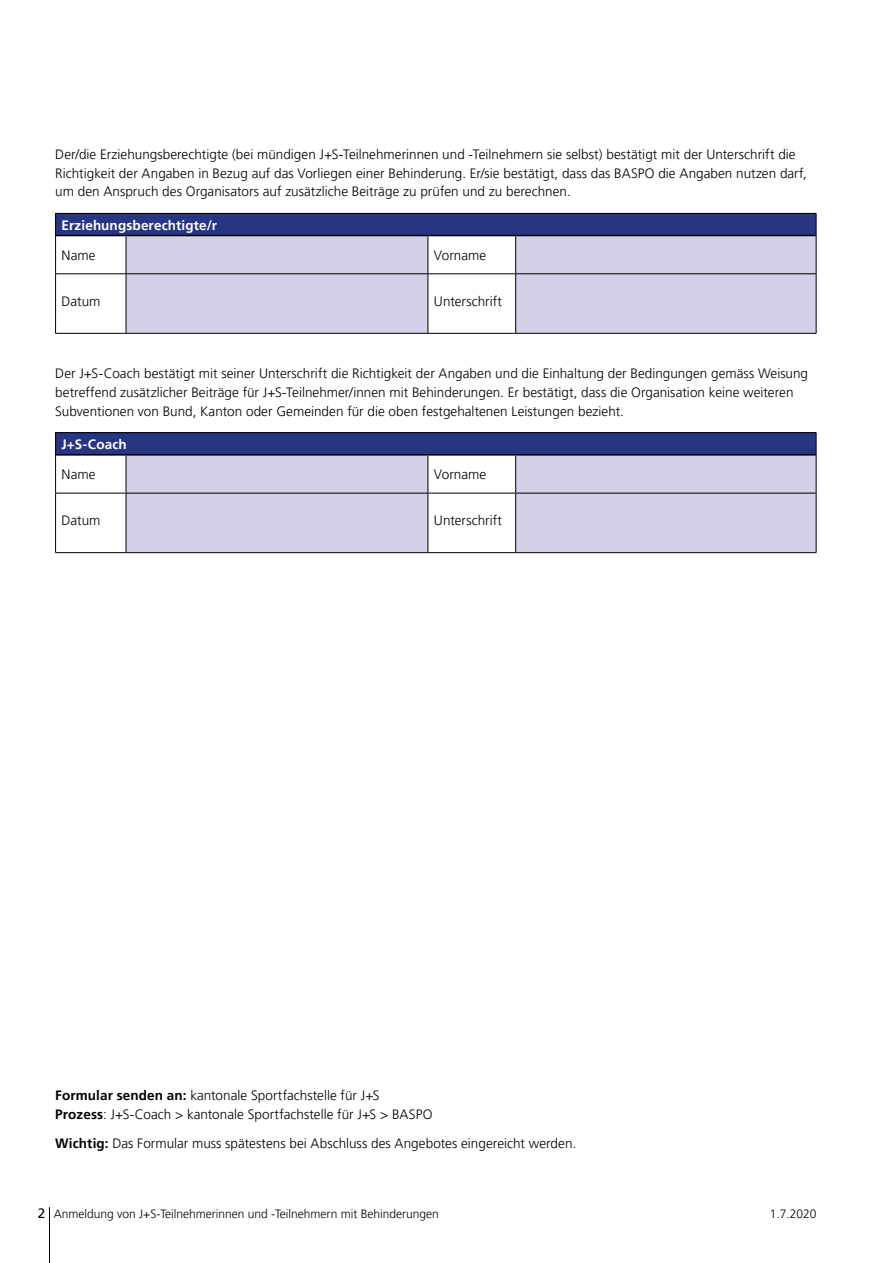
<style>
.page{position:relative;width:893px;height:1263px;background:#fff}
.page>*{position:absolute;margin:0;border:0;box-sizing:border-box;transform-origin:0 0}
.p_Gundtext{font:300 13.5px/18.8px "Frutiger LT Pro";letter-spacing:.005em;color:#000}
.p_Gundtext-2{font:700 13.5px "Frutiger LT Pro";letter-spacing:.01em;color:#fff}
.t1{font:300 12px "Frutiger LT Pro";color:#000}
.s1{font-weight:700}
.s2{font-weight:400;font-size:13.5px}
</style>
<div class="page">
<hr style="left:49px;top:1207px;width:1px;height:56px;background:#000">
<div style="left:56px;top:213px;width:760px;height:22px;background:#283583"></div>
<svg style="left:127px;top:236px;width:689px;height:97px;background:#d6d3e7"></svg>
<hr style="left:55px;top:213px;width:71px;height:1px;background:#000">
<svg style="left:55px;top:214px;width:1px;height:21px"></svg>
<hr style="left:126px;top:213px;width:302px;height:1px;background:#000">
<hr style="left:428px;top:213px;width:88px;height:1px;background:#000">
<hr style="left:516px;top:213px;width:300px;height:1px;background:#000">
<svg style="left:816px;top:214px;width:1px;height:21px"></svg>
<hr style="left:55px;top:235px;width:1px;height:38px;background:#000">
<hr style="left:126px;top:236px;width:1px;height:37px;background:#000">
<hr style="left:428px;top:236px;width:1px;height:37px;background:#000">
<hr style="left:515px;top:236px;width:1px;height:37px;background:#000">
<hr style="left:816px;top:235px;width:1px;height:38px;background:#000">
<hr style="left:55px;top:273px;width:71px;height:1px;background:#000">
<hr style="left:55px;top:274px;width:1px;height:59px;background:#000">
<hr style="left:126px;top:273px;width:302px;height:1px;background:#000">
<hr style="left:126px;top:274px;width:1px;height:59px;background:#000">
<hr style="left:428px;top:273px;width:88px;height:1px;background:#000">
<hr style="left:428px;top:274px;width:1px;height:59px;background:#000">
<hr style="left:516px;top:273px;width:300px;height:1px;background:#000">
<hr style="left:515px;top:274px;width:1px;height:59px;background:#000">
<hr style="left:816px;top:274px;width:1px;height:59px;background:#000">
<hr style="left:55px;top:333px;width:71px;height:1px;background:#000">
<hr style="left:126px;top:333px;width:302px;height:1px;background:#000">
<hr style="left:428px;top:333px;width:88px;height:1px;background:#000">
<hr style="left:516px;top:333px;width:300px;height:1px;background:#000">
<hr style="left:56px;top:235px;width:70px;height:1px;background:#000">
<hr style="left:126px;top:235px;width:302px;height:1px;background:#000">
<hr style="left:428px;top:235px;width:88px;height:1px;background:#000">
<hr style="left:516px;top:235px;width:300px;height:1px;background:#000">
<div style="left:56px;top:433px;width:760px;height:22px;background:#283583"></div>
<svg style="left:127px;top:456px;width:689px;height:96px;background:#d7d4e8"></svg>
<hr style="left:55px;top:432px;width:71px;height:1px;background:#000">
<svg style="left:55px;top:433px;width:1px;height:22px"></svg>
<hr style="left:126px;top:432px;width:302px;height:1px;background:#000">
<hr style="left:428px;top:432px;width:88px;height:1px;background:#000">
<hr style="left:516px;top:432px;width:300px;height:1px;background:#000">
<svg style="left:816px;top:433px;width:1px;height:22px"></svg>
<hr style="left:55px;top:455px;width:1px;height:38px;background:#000">
<hr style="left:126px;top:456px;width:1px;height:37px;background:#000">
<hr style="left:428px;top:456px;width:1px;height:37px;background:#000">
<hr style="left:515px;top:456px;width:1px;height:37px;background:#000">
<hr style="left:816px;top:455px;width:1px;height:38px;background:#000">
<hr style="left:55px;top:493px;width:71px;height:1px;background:#000">
<hr style="left:55px;top:493px;width:1px;height:59px;background:#000">
<hr style="left:126px;top:493px;width:302px;height:1px;background:#000">
<hr style="left:126px;top:493px;width:1px;height:59px;background:#000">
<hr style="left:428px;top:493px;width:88px;height:1px;background:#000">
<hr style="left:428px;top:493px;width:1px;height:59px;background:#000">
<hr style="left:516px;top:493px;width:300px;height:1px;background:#000">
<hr style="left:515px;top:493px;width:1px;height:59px;background:#000">
<hr style="left:816px;top:493px;width:1px;height:59px;background:#000">
<hr style="left:55px;top:552px;width:71px;height:1px;background:#000">
<hr style="left:126px;top:552px;width:302px;height:1px;background:#000">
<hr style="left:428px;top:552px;width:88px;height:1px;background:#000">
<hr style="left:516px;top:552px;width:300px;height:1px;background:#000">
<hr style="left:56px;top:454px;width:70px;height:2px;background:#000">
<hr style="left:126px;top:454px;width:302px;height:2px;background:#000">
<hr style="left:428px;top:454px;width:88px;height:2px;background:#000">
<hr style="left:516px;top:454px;width:300px;height:2px;background:#000">
<p class="p_Gundtext" style="left:55px;top:145px;width:753px">Der/die Erziehungsberechtigte (bei mündigen J+S-Teilnehmerinnen und -Teilnehmern sie selbst) bestätigt mit der Unterschrift die<br>Richtigkeit der Angaben in Bezug auf das Vorliegen einer Behinderung. Er/sie bestätigt, dass das BASPO die Angaben nutzen darf, um den Anspruch des Organisators auf zusätzliche Beiträge zu prüfen und zu berechnen.</p>
<p class="p_Gundtext-2" style="left:62px;top:217px;width:157px">Erziehungsberechtigte/r</p>
<p class="p_Gundtext" style="left:62px;top:246px;width:35px">Name</p>
<p class="p_Gundtext" style="left:434px;top:246px;width:54px">Vorname</p>
<p class="p_Gundtext" style="left:62px;top:292px;width:40px">Datum</p>
<p class="p_Gundtext" style="left:434px;top:292px;width:70px">Unterschrift</p>
<p class="p_Gundtext" style="left:55px;top:364px;width:754px">Der J+S-Coach bestätigt mit seiner Unterschrift die Richtigkeit der Angaben und die Einhaltung der Bedingungen gemäss Weisung betreffend zusätzlicher Beiträge für J+S-Teilnehmer/innen mit Behinderungen. Er bestätigt, dass die Organisation keine weiteren<br>Subventionen von Bund, Kanton oder Gemeinden für die oben festgehaltenen Leistungen bezieht.</p>
<p class="p_Gundtext-2" style="left:62px;top:436px;width:67px">J+S-Coach</p>
<p class="p_Gundtext" style="left:62px;top:465px;width:35px">Name</p>
<p class="p_Gundtext" style="left:434px;top:465px;width:54px">Vorname</p>
<p class="p_Gundtext" style="left:62px;top:511px;width:40px">Datum</p>
<p class="p_Gundtext" style="left:434px;top:511px;width:70px">Unterschrift</p>
<p class="p_Gundtext" style="left:55px;top:1086px;width:379px"><span class="s1">Formular senden an:</span> kantonale Sportfachstelle für J+S<br><span class="s1">Prozess</span>: J+S-Coach &gt; kantonale Sportfachstelle für J+S &gt; BASPO</p>
<p class="p_Gundtext" style="left:55px;top:1134px;width:522px"><span class="s1">Wichtig:</span> Das Formular muss spätestens bei Abschluss des Angebotes eingereicht werden.</p>
<p class="t1" style="left:38px;top:1207px;width:402px"><span class="s2">2</span> Anmeldung von J+S-Teilnehmerinnen und -Teilnehmern mit Behinderungen</p>
<p class="t1" style="left:770px;top:1207px;width:48px">1.7.2020</p>
</div>
